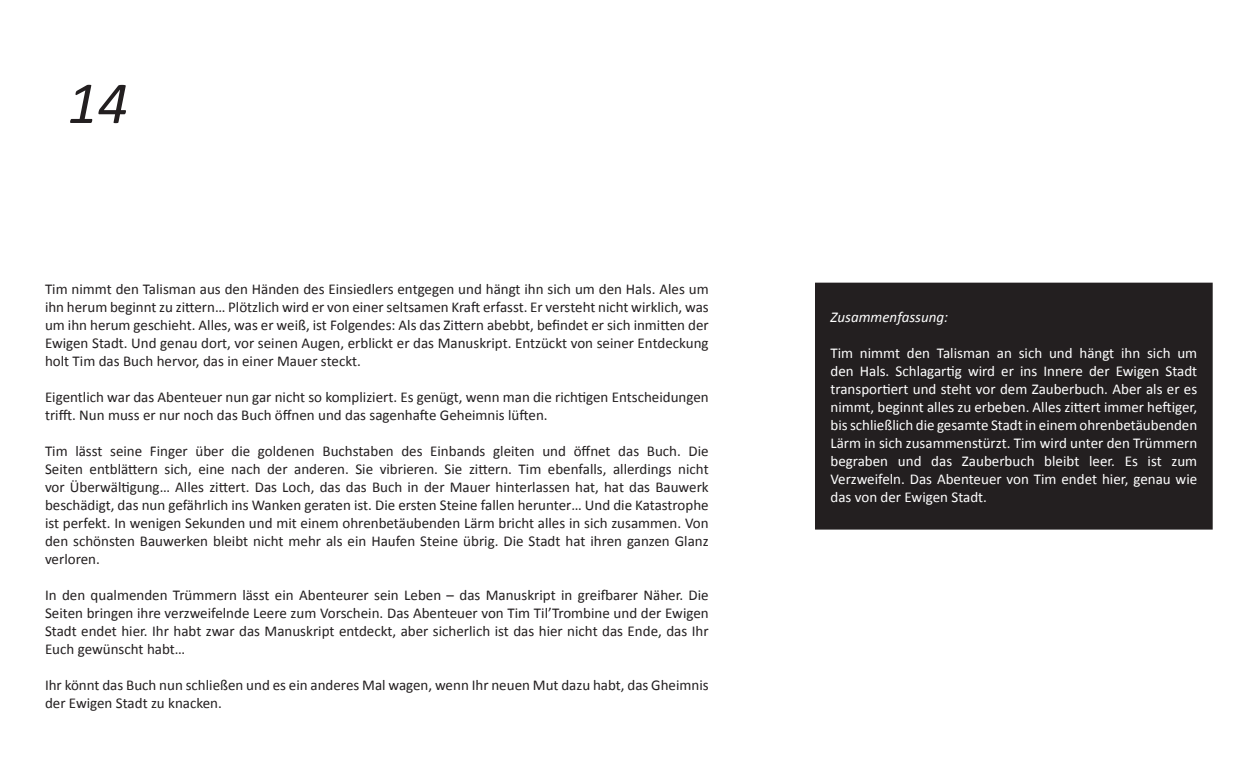
<style>
.page{position:relative;width:1258px;height:762px;background:#fff}
.page>*{position:absolute;margin:0;border:0;box-sizing:border-box;transform-origin:0 0}
.t1{font:italic 60px "Calibri";color:#231f20}
.t2{font:15px/18px "Calibri";color:#231f20;text-align:justify}
.t3{font:15px/18px "Calibri";color:#fff;text-align:justify}
.t4{font:italic 15px "Calibri";color:#fff}
</style>
<div class="page">
<div style="left:816px;top:283px;width:396px;height:246px;background:#231f20"></div>
<div style="left:815px;top:283px;width:398px;height:246px;border:1px solid #231f20"></div>
<h1 class="t1" style="left:67px;top:62px;width:62px">14</h1>
<p class="t2" style="left:45px;top:280px;width:665px">Tim nimmt den Talisman aus den Händen des Einsiedlers entgegen und hängt ihn sich um den Hals. Ales um ihn herum beginnt zu zittern… Plötzlich wird er von einer seltsamen Kraft erfasst. Er versteht nicht wirklich, was um ihn herum geschieht. Alles, was er weiß, ist Folgendes: Als das Zittern abebbt, befindet er sich inmitten der Ewigen Stadt. Und genau dort, vor seinen Augen, erblickt er das Manuskript. Entzückt von seiner Entdeckung holt Tim das Buch hervor, das in einer Mauer steckt.</p>
<p class="t2" style="left:45px;top:388px;width:665px">Eigentlich war das Abenteuer nun gar nicht so kompliziert. Es genügt, wenn man die richtigen Entscheidungen trifft. Nun muss er nur noch das Buch öffnen und das sagenhafte Geheimnis lüften.</p>
<p class="t2" style="left:45px;top:442px;width:665px">Tim lässt seine Finger über die goldenen Buchstaben des Einbands gleiten und öffnet das Buch. Die Seiten entblättern sich, eine nach der anderen. Sie vibrieren. Sie zittern. Tim ebenfalls, allerdings nicht vor Überwältigung… Alles zittert. Das Loch, das das Buch in der Mauer hinterlassen hat, hat das Bauwerk beschädigt, das nun gefährlich ins Wanken geraten ist. Die ersten Steine fallen herunter… Und die Katastrophe ist perfekt. In wenigen Sekunden und mit einem ohrenbetäubenden Lärm bricht alles in sich zusammen. Von den schönsten Bauwerken bleibt nicht mehr als ein Haufen Steine übrig. Die Stadt hat ihren ganzen Glanz verloren.</p>
<p class="t2" style="left:45px;top:586px;width:665px">In den qualmenden Trümmern lässt ein Abenteurer sein Leben – das Manuskript in greifbarer Näher. Die Seiten bringen ihre verzweifelnde Leere zum Vorschein. Das Abenteuer von Tim Til’Trombine und der Ewigen Stadt endet hier. Ihr habt zwar das Manuskript entdeckt, aber sicherlich ist das hier nicht das Ende, das Ihr Euch gewünscht habt…</p>
<p class="t2" style="left:45px;top:676px;width:665px">Ihr könnt das Buch nun schließen und es ein anderes Mal wagen, wenn Ihr neuen Mut dazu habt, das Gheimnis der Ewigen Stadt zu knacken.</p>
<p class="t4" style="left:830px;top:306px;width:119px">Zusammenfassung:</p>
<p class="t3" style="left:830px;top:344px;width:368px">Tim nimmt den Talisman an sich und hängt ihn sich um den Hals. Schlagartig wird er ins Innere der Ewigen Stadt transportiert und steht vor dem Zauberbuch. Aber als er es nimmt, beginnt alles zu erbeben. Alles zittert immer heftiger, bis schließlich die gesamte Stadt in einem ohrenbetäubenden Lärm in sich zusammenstürzt. Tim wird unter den Trümmern begraben und das Zauberbuch bleibt leer. Es ist zum Verzweifeln. Das Abenteuer von Tim endet hier, genau wie das von der Ewigen Stadt.</p>
</div>
